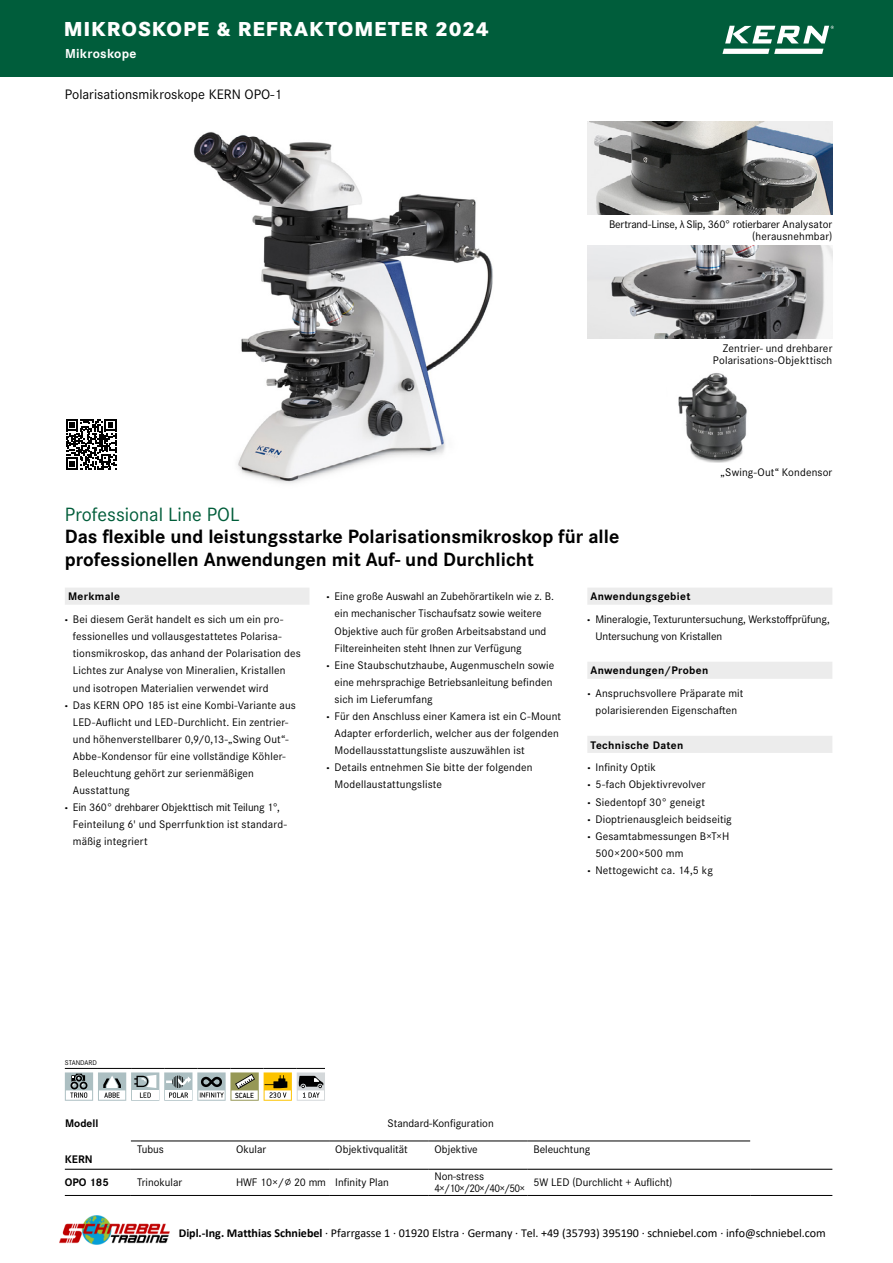
<style>
.page{position:relative;width:893px;height:1263px;background:#fff}
.page>*{position:absolute;margin:0;border:0;box-sizing:border-box;transform-origin:0 0}
.t1{font:800 21px "Corporate S Pro";letter-spacing:.045em;color:#fff}
.t2{font:700 19.95px/22.8px "Corporate S Pro";color:#000}
.t3{font:19.95px "Corporate S Pro";color:#005d3a}
.t4{font:14.25px "Corporate S Pro";color:#000}
.t5{font:700 13.5px "Corporate S Pro";letter-spacing:.015em;color:#fff}
.t6{font:12px "Calibri";letter-spacing:-.005em;color:#000}
.t7{font:12px "Corporate S Pro";letter-spacing:.01em;color:#000}
.t8{font:11.4px/22.8px "Corporate S Pro";letter-spacing:.01em;color:#000}
.t9{font:11.4px/11.4px "Corporate S Pro";letter-spacing:-.01em;color:#000;text-align:right}
.t10{font:700 11.4px/22.8px "Corporate S Pro";letter-spacing:.03em;color:#000}
.t11{font:700 11.4px/23.2px "Corporate S Pro";color:#000}
.t12{font:500 8.25px "Conduit ITC";letter-spacing:.01em;color:#000}
.t13{font:7.2px "Corporate S Pro";color:#000}
.s1{font-weight:700}
.s2{font-weight:800}
.s3{font-weight:400}
</style>
<div class="page">
<img style="left:193px;top:132px;width:300px;height:352px">
<img style="left:678px;top:373px;width:69px;height:90px">
<img style="left:587px;top:122px;width:245px;height:92px">
<img style="left:587px;top:245px;width:245px;height:94px">
<hr style="left:65px;top:1195px;width:66px;height:1px;background:#000">
<hr style="left:750px;top:1195px;width:82px;height:1px;background:#000">
<hr style="left:131px;top:1195px;width:99px;height:1px;background:#000">
<hr style="left:230px;top:1195px;width:99px;height:1px;background:#000">
<hr style="left:329px;top:1195px;width:99px;height:1px;background:#000">
<hr style="left:428px;top:1195px;width:99px;height:1px;background:#000">
<hr style="left:527px;top:1195px;width:223px;height:1px;background:#000">
<hr style="left:131px;top:1141px;width:99px;height:1px;background:#000">
<hr style="left:230px;top:1141px;width:99px;height:1px;background:#000">
<hr style="left:329px;top:1141px;width:99px;height:1px;background:#000">
<hr style="left:428px;top:1141px;width:99px;height:1px;background:#000">
<hr style="left:527px;top:1141px;width:223px;height:1px;background:#000">
<hr style="left:65px;top:1169px;width:66px;height:1px;background:#000">
<hr style="left:750px;top:1169px;width:82px;height:1px;background:#000">
<hr style="left:131px;top:1169px;width:99px;height:1px;background:#000">
<hr style="left:230px;top:1169px;width:99px;height:1px;background:#000">
<hr style="left:329px;top:1169px;width:99px;height:1px;background:#000">
<hr style="left:428px;top:1169px;width:99px;height:1px;background:#000">
<hr style="left:527px;top:1169px;width:223px;height:1px;background:#000">
<svg style="left:65px;top:1068px;width:260px;height:33px"></svg>
<div style="left:65px;top:588px;width:244px;height:17px;background:#ececec"></div>
<div style="left:587px;top:588px;width:245px;height:17px;background:#ececec"></div>
<div style="left:587px;top:662px;width:245px;height:17px;background:#ececec"></div>
<div style="left:587px;top:736px;width:245px;height:17px;background:#ececec"></div>
<svg style="left:66px;top:419px;width:50px;height:51px"></svg>
<div style="left:0;top:0;width:893px;height:76px;background:#005d3b"></div>
<svg style="left:722px;top:49px;width:101px;height:5px"></svg>
<svg style="left:725px;top:26px;width:109px;height:17px"></svg>
<img style="left:59px;top:1215px;width:111px;height:30px">
<h1 class="t1" style="left:64px;top:12px;width:426px">MIKROSKOPE &amp; REFRAKTOMETER 2024</h1>
<p class="t5" style="left:65px;top:43px;width:73px">Mikroskope</p>
<p class="t4" style="left:65px;top:84px;width:219px">Polarisationsmikroskope KERN OPO-1</p>
<h2 class="t3" style="left:65px;top:499px;width:176px">Professional Line POL</h2>
<p class="t9" style="left:609px;top:218px;width:225px">Bertrand-Linse, λ Slip, 360° rotierbarer Analysator (herausnehmbar)</p>
<p class="t8" style="left:713px;top:342px;width:121px;line-height:11.4px;text-align:right">Zentrier- und drehbarer<br>Polarisations-Objekttisch</p>
<p class="t8" style="left:721px;top:460px;width:113px">„Swing-Out“ Kondensor</p>
<h2 class="t2" style="left:65px;top:524px;width:556px">Das flexible und leistungsstarke Polarisationsmikroskop für alle professionellen Anwendungen mit Auf- und Durchlicht</h2>
<p class="t8" style="left:65px;top:584px;width:220px"><span class="s1">Merkmale<br></span><span class="s2">·</span> Bei diesem Gerät handelt es sich um ein pro-</p>
<p class="t8" style="left:73px;top:624px;width:210px">fessionelles und vollausgestattetes Polarisa-</p>
<p class="t8" style="left:73px;top:641px;width:229px">tionsmikroskop, das anhand der Polarisation des</p>
<p class="t8" style="left:73px;top:658px;width:214px">Lichtes zur Analyse von Mineralien, Kristallen</p>
<p class="t8" style="left:73px;top:675px;width:197px">und isotropen Materialien verwendet wird</p>
<p class="t8" style="left:65px;top:693px;width:233px"><span class="s2">·</span> Das KERN OPO 185 ist eine Kombi-Variante aus</p>
<p class="t8" style="left:73px;top:710px;width:217px">LED-Auflicht und LED-Durchlicht. Ein zentrier-</p>
<p class="t8" style="left:73px;top:727px;width:217px">und höhenverstellbarer 0,9/0,13-„Swing Out“-</p>
<p class="t8" style="left:73px;top:744px;width:214px">Abbe-Kondensor für eine vollständige Köhler-</p>
<p class="t8" style="left:73px;top:761px;width:183px">Beleuchtung gehört zur serienmäßigen</p>
<p class="t8" style="left:73px;top:778px;width:58px">Ausstattung</p>
<p class="t9" style="left:65px;top:801px;width:216px"><span class="s2">·</span> Ein 360° drehbarer Objekttisch mit Teilung 1°,</p>
<p class="t8" style="left:73px;top:812px;width:215px">Feinteilung 6' und Sperrfunktion ist standard-</p>
<p class="t8" style="left:73px;top:829px;width:76px">mäßig integriert</p>
<p class="t8" style="left:326px;top:584px;width:229px"><span class="s2">·</span> Eine große Auswahl an Zubehörartikeln wie z. B.</p>
<p class="t8" style="left:335px;top:601px;width:209px">ein mechanischer Tischaufsatz sowie weitere</p>
<p class="t8" style="left:335px;top:618px;width:213px">Objektive auch für großen Arbeitsabstand und</p>
<p class="t8" style="left:335px;top:636px;width:189px">Filtereinheiten steht Ihnen zur Verfügung</p>
<p class="t8" style="left:326px;top:653px;width:229px"><span class="s2">·</span> Eine Staubschutzhaube, Augenmuscheln sowie</p>
<p class="t8" style="left:335px;top:670px;width:219px">eine mehrsprachige Betriebsanleitung befinden</p>
<p class="t8" style="left:335px;top:687px;width:100px">sich im Lieferumfang</p>
<p class="t8" style="left:326px;top:704px;width:236px"><span class="s2">·</span> Für den Anschluss einer Kamera ist ein C-Mount</p>
<p class="t8" style="left:335px;top:721px;width:226px">Adapter erforderlich, welcher aus der folgenden</p>
<p class="t8" style="left:335px;top:738px;width:192px">Modellausstattungsliste auszuwählen ist</p>
<p class="t8" style="left:326px;top:755px;width:208px"><span class="s2">·</span> Details entnehmen Sie bitte der folgenden</p>
<p class="t8" style="left:335px;top:772px;width:109px">Modellaustattungsliste</p>
<p class="t8" style="left:587px;top:584px;width:244px"><span class="s1">Anwendungsgebiet<br></span><span class="s2">·</span> Mineralogie, Texturuntersuchung, Werkstoffprüfung,</p>
<p class="t8" style="left:595px;top:624px;width:128px">Untersuchung von Kristallen</p>
<p class="t8" style="left:587px;top:658px;width:158px"><span class="s1">Anwendungen/Proben<br></span><span class="s2">·</span> Anspruchsvollere Präparate mit</p>
<p class="t8" style="left:595px;top:698px;width:143px">polarisierenden Eigenschaften</p>
<p class="t10" style="left:587px;top:732px;width:98px">Technische Daten <span class="s2">·</span> <span class="s3">Infinity Optik</span></p>
<p class="t8" style="left:587px;top:772px;width:120px"><span class="s2">·</span> 5-fach Objektivrevolver</p>
<p class="t8" style="left:587px;top:789px;width:119px"><span class="s2">·</span> Siedentopf 30° geneigt</p>
<p class="t8" style="left:587px;top:807px;width:146px"><span class="s2">·</span> Dioptrienausgleich beidseitig</p>
<p class="t8" style="left:587px;top:824px;width:144px"><span class="s2">·</span> Gesamtabmessungen B×T×H</p>
<p class="t8" style="left:595px;top:841px;width:89px">500×200×500 mm</p>
<p class="t8" style="left:587px;top:858px;width:127px"><span class="s2">·</span> Nettogewicht ca. 14,5 kg</p>
<p class="t13" style="left:65px;top:1057px;width:34px">STANDARD</p>
<p class="t12" style="left:235px;top:1090px;width:21px">SCALE</p>
<p class="t11" style="left:65px;top:1110px;width:35px">Modell</p>
<p class="t8" style="left:388px;top:1111px;width:108px">Standard-Konfiguration</p>
<p class="t8" style="left:137px;top:1137px;width:28px">Tubus</p>
<p class="t8" style="left:236px;top:1137px;width:32px">Okular</p>
<p class="t8" style="left:335px;top:1137px;width:74px">Objektivqualität</p>
<p class="t8" style="left:434px;top:1137px;width:45px">Objektive</p>
<p class="t8" style="left:533px;top:1137px;width:58px">Beleuchtung</p>
<p class="t8" style="left:137px;top:1170px;width:47px">Trinokular</p>
<p class="t8" style="left:335px;top:1170px;width:55px">Infinity Plan</p>
<p class="t8" style="left:434px;top:1169px;width:92px;line-height:12.1px">Non-stress<br>4×/10×/20×/40×/50×</p>
<p class="t8" style="left:533px;top:1170px;width:141px">5W LED (Durchlicht + Auflicht)</p>
<p class="t11" style="left:65px;top:1146px;width:46px">KERN<br>OPO 185</p>
<p class="t8" style="left:236px;top:1170px;width:91px">HWF 10×/∅ 20 mm</p>
<p class="t6" style="left:179px;top:1228px;width:649px"><span class="s1">Dipl.-Ing. Matthias Schniebel</span> · Pfarrgasse 1 · 01920 Elstra · Germany · Tel. +49 (35793) 395190 · schniebel.com · info@schniebel.com</p>
<p class="t7" style="left:64px;top:1227px;width:660px">KERN &amp; SOHN GmbH · Ziegelei 1 · 72336 Balingen · Deutschland · Tel. +49 7433 9933 - 0 · www.kern-sohn.com · info@kern-sohn.com</p>
</div>
